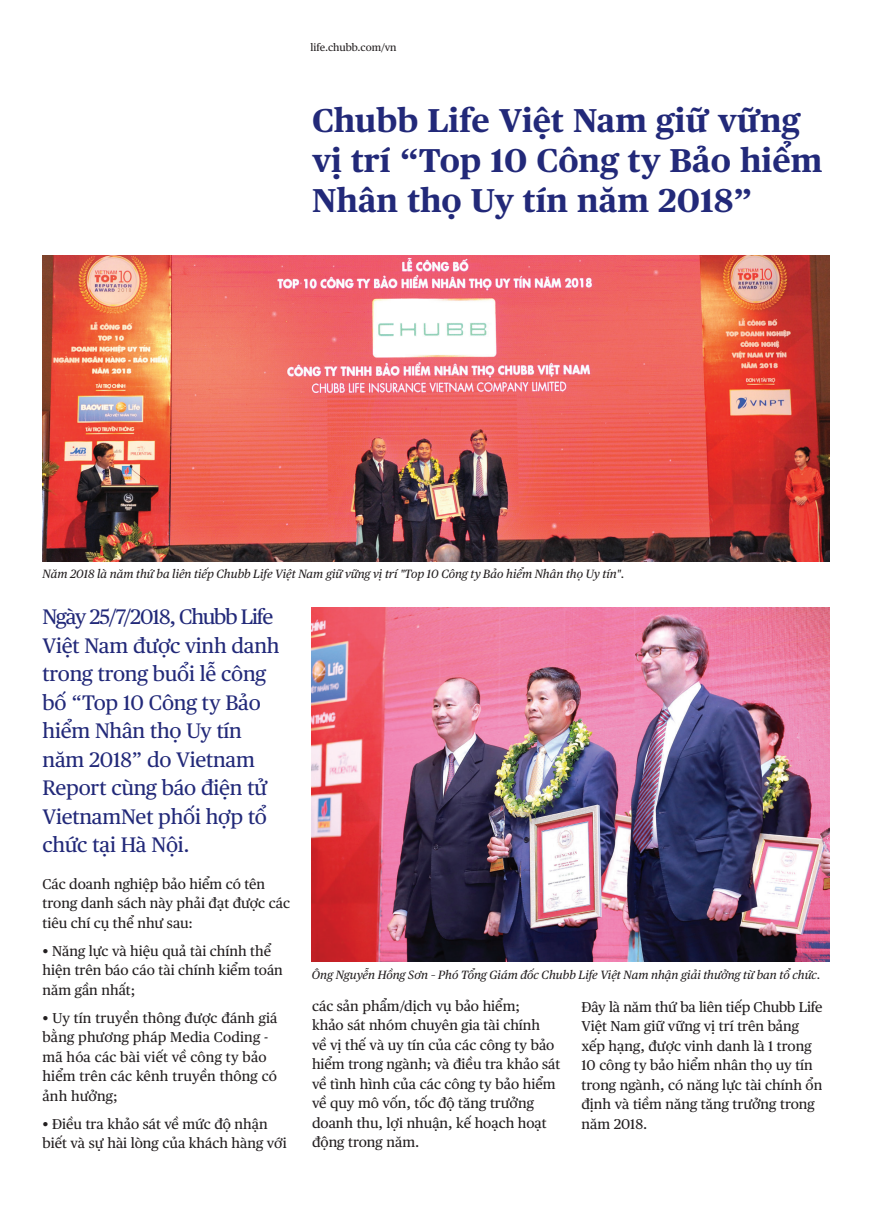
<style>
.page{position:relative;width:872px;height:1212px;background:#fff}
.page>*{position:absolute;margin:0;border:0;box-sizing:border-box;transform-origin:0 0}
.t1{font:700 33px/39.6px "Chubb Publico Text VN";color:#222979}
.t2{font:21px/28.5px "Chubb Publico Text VN";letter-spacing:-.01em;color:#222979}
.t3{font:14.25px/19.5px "Chubb Publico Text VN";color:#231f20}
.t4{font:italic 12px "Chubb Publico Text VN";color:#231f20}
.t5{font:10.5px "Chubb Publico Text VN";color:#231f20}
</style>
<div class="page">
<img style="left:312px;top:608px;width:517px;height:354px">
<img style="left:43px;top:255px;width:786px;height:306px">
<p class="t5" style="left:310px;top:39px;width:88px">life.chubb.com/vn</p>
<h1 class="t1" style="left:312px;top:99px;width:512px">Chubb Life Việt Nam giữ vững vị trí “Top 10 Công ty Bảo hiểm<br>Nhân thọ Uy tín năm 2018”</h1>
<p class="t4" style="left:43px;top:565px;width:583px">Năm 2018 là năm thứ ba liên tiếp Chubb Life Việt Nam giữ vững vị trí "Top 10 Công ty Bảo hiểm Nhân thọ Uy tín".</p>
<h2 class="t2" style="left:43px;top:601px;width:238px">Ngày 25/7/2018, Chubb Life<br>Việt Nam được vinh danh trong trong buổi lễ công bố “Top 10 Công ty Bảo hiểm Nhân thọ Uy tín năm 2018” do Vietnam<br>Report cùng báo điện tử<br>VietnamNet phối hợp tổ chức tại Hà Nội.</h2>
<p class="t3" style="left:43px;top:873px;width:249px">Các doanh nghiệp bảo hiểm có tên trong danh sách này phải đạt được các tiêu chí cụ thể như sau:</p>
<p class="t3" style="left:43px;top:940px;width:242px">• Năng lực và hiệu quả tài chính thể hiện trên báo cáo tài chính kiểm toán năm gần nhất;</p>
<p class="t3" style="left:43px;top:1007px;width:236px">• Uy tín truyền thông được đánh giá bằng phương pháp Media Coding - mã hóa các bài viết về công ty bảo hiểm trên các kênh truyền thông có ảnh hưởng;</p>
<p class="t3" style="left:43px;top:1113px;width:246px">• Điều tra khảo sát về mức độ nhận biết và sự hài lòng của khách hàng với</p>
<p class="t4" style="left:312px;top:965px;width:510px">Ông Nguyễn Hồng Sơn – Phó Tổng Giám đốc Chubb Life Việt Nam nhận giải thưởng từ ban tổ chức.</p>
<p class="t3" style="left:312px;top:995px;width:250px">các sản phẩm/dịch vụ bảo hiểm;<br>khảo sát nhóm chuyên gia tài chính<br>về vị thế và uy tín của các công ty bảo hiểm trong ngành; và điều tra khảo sát về tình hình của các công ty bảo hiểm về quy mô vốn, tốc độ tăng trưởng doanh thu, lợi nhuận, kế hoạch hoạt động trong năm.</p>
<p class="t3" style="left:581px;top:996px;width:243px">Đây là năm thứ ba liên tiếp Chubb Life<br>Việt Nam giữ vững vị trí trên bảng xếp hạng, được vinh danh là 1 trong<br>10 công ty bảo hiểm nhân thọ uy tín trong ngành, có năng lực tài chính ổn định và tiềm năng tăng trưởng trong năm 2018.</p>
</div>
